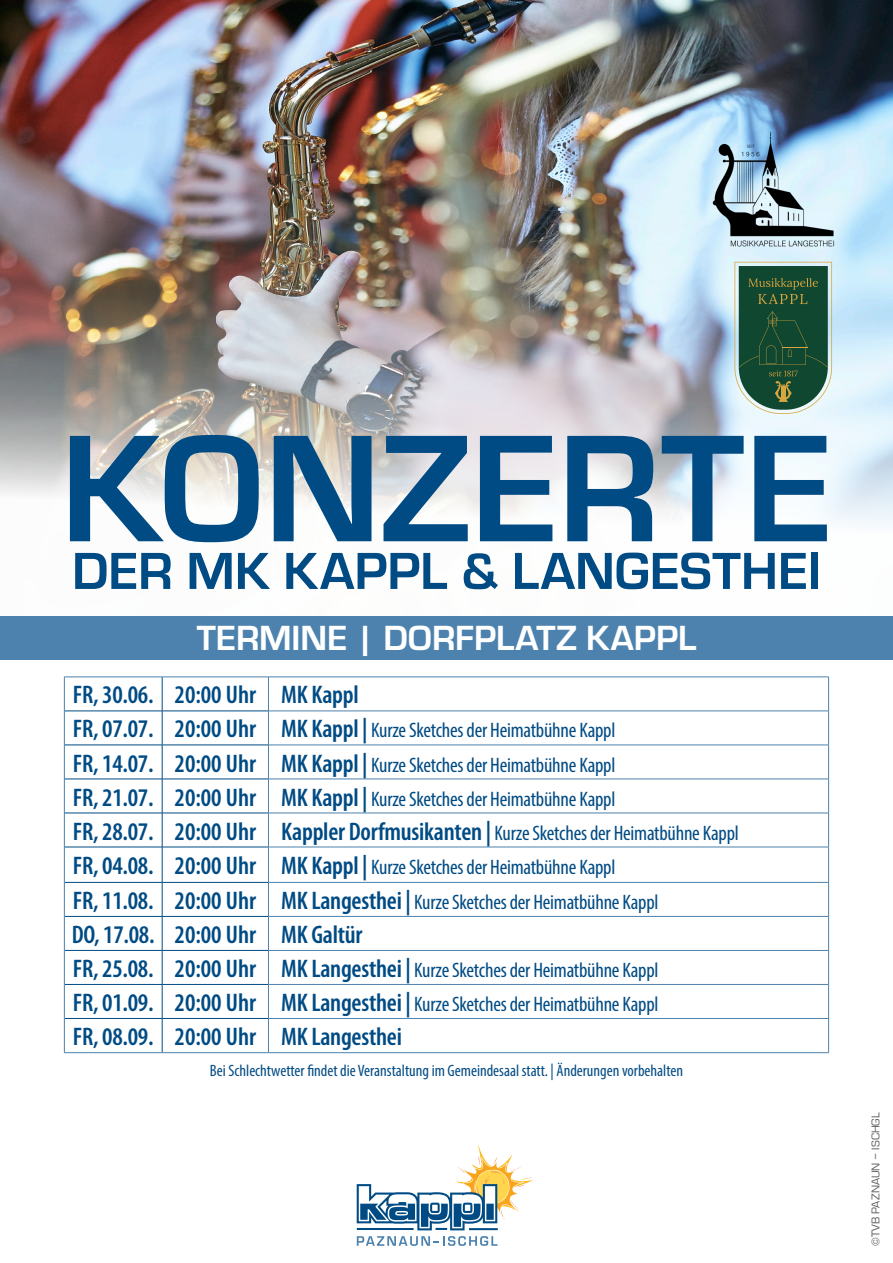
<style>
.page{position:relative;width:893px;height:1263px;background:#fff}
.page>*{position:absolute;margin:0;border:0;box-sizing:border-box;transform-origin:0 0}
.t1{font:700 157.95px "Eurostile";color:#004b84}
.t2{font:700 54px "Eurostile";color:#004b84}
.t3{font:700 36.3px "Eurostile";color:#fff}
.t4{font:600 condensed 25.5px "Myriad Pro";letter-spacing:-.01em;color:#004b84}
.t5{font:condensed 21px/34px "Myriad Pro";letter-spacing:-.01em;color:#004b84}
.t6{font:condensed 16.5px "Myriad Pro";color:#004b84}
.t7{font:11.7px "Eurostile";color:#57585a}
.s1{font-weight:600;font-size:25.5px}
.s2{font-weight:400;font-size:21px}
</style>
<div class="page">
<img style="left:0;top:0;width:893px;height:526px">
<div style="left:0;top:616px;width:893px;height:43px;background:#4c82ad"></div>
<hr style="left:162px;top:677px;width:1px;height:34px;background:#004b84">
<hr style="left:162px;top:711px;width:1px;height:34px;background:#004b84">
<hr style="left:162px;top:745px;width:1px;height:34px;background:#004b84">
<hr style="left:162px;top:779px;width:1px;height:34px;background:#004b84">
<hr style="left:162px;top:813px;width:1px;height:34px;background:#004b84">
<hr style="left:162px;top:847px;width:1px;height:35px;background:#004b84">
<hr style="left:162px;top:882px;width:1px;height:34px;background:#004b84">
<hr style="left:162px;top:916px;width:1px;height:34px;background:#004b84">
<hr style="left:162px;top:951px;width:1px;height:33px;background:#004b84">
<hr style="left:162px;top:985px;width:1px;height:33px;background:#004b84">
<hr style="left:162px;top:1019px;width:1px;height:33px;background:#004b84">
<hr style="left:65px;top:711px;width:97px;height:1px;background:#004b84">
<hr style="left:162px;top:711px;width:106px;height:1px;background:#004b84">
<hr style="left:65px;top:745px;width:97px;height:1px;background:#004b84">
<hr style="left:162px;top:745px;width:106px;height:1px;background:#004b84">
<hr style="left:65px;top:779px;width:97px;height:1px;background:#004b84">
<hr style="left:162px;top:779px;width:106px;height:1px;background:#004b84">
<hr style="left:65px;top:813px;width:97px;height:1px;background:#004b84">
<hr style="left:162px;top:813px;width:106px;height:1px;background:#004b84">
<hr style="left:65px;top:847px;width:97px;height:1px;background:#004b84">
<hr style="left:162px;top:847px;width:106px;height:1px;background:#004b84">
<hr style="left:65px;top:882px;width:97px;height:1px;background:#004b84">
<hr style="left:162px;top:882px;width:106px;height:1px;background:#004b84">
<hr style="left:65px;top:916px;width:97px;height:1px;background:#004b84">
<hr style="left:162px;top:916px;width:106px;height:1px;background:#004b84">
<hr style="left:65px;top:950px;width:97px;height:1px;background:#004b84">
<hr style="left:162px;top:950px;width:106px;height:1px;background:#004b84">
<hr style="left:65px;top:984px;width:97px;height:1px;background:#004b84">
<hr style="left:162px;top:984px;width:106px;height:1px;background:#004b84">
<hr style="left:65px;top:1018px;width:97px;height:1px;background:#004b84">
<hr style="left:162px;top:1018px;width:106px;height:1px;background:#004b84">
<hr style="left:64px;top:677px;width:98px;height:1px;background:#4c82ad">
<hr style="left:64px;top:677px;width:1px;height:34px;background:#4c82ad">
<hr style="left:162px;top:677px;width:106px;height:1px;background:#4c82ad">
<hr style="left:64px;top:711px;width:1px;height:34px;background:#4c82ad">
<hr style="left:64px;top:745px;width:1px;height:34px;background:#4c82ad">
<hr style="left:64px;top:779px;width:1px;height:34px;background:#4c82ad">
<hr style="left:64px;top:813px;width:1px;height:34px;background:#4c82ad">
<hr style="left:64px;top:847px;width:1px;height:35px;background:#4c82ad">
<hr style="left:64px;top:882px;width:1px;height:34px;background:#4c82ad">
<hr style="left:64px;top:916px;width:1px;height:34px;background:#4c82ad">
<hr style="left:64px;top:950px;width:1px;height:34px;background:#4c82ad">
<hr style="left:64px;top:984px;width:1px;height:34px;background:#4c82ad">
<hr style="left:64px;top:1018px;width:1px;height:34px;background:#4c82ad">
<hr style="left:64px;top:1052px;width:98px;height:1px;background:#4c82ad">
<hr style="left:162px;top:1052px;width:106px;height:1px;background:#4c82ad">
<hr style="left:268px;top:677px;width:561px;height:1px;background:#4c82ad">
<hr style="left:268px;top:677px;width:1px;height:34px;background:#4c82ad">
<hr style="left:828px;top:677px;width:1px;height:34px;background:#4c82ad">
<hr style="left:268px;top:711px;width:561px;height:1px;background:#4c82ad">
<hr style="left:268px;top:711px;width:1px;height:34px;background:#4c82ad">
<hr style="left:828px;top:711px;width:1px;height:34px;background:#4c82ad">
<hr style="left:268px;top:745px;width:561px;height:1px;background:#4c82ad">
<hr style="left:268px;top:745px;width:1px;height:34px;background:#4c82ad">
<hr style="left:828px;top:745px;width:1px;height:34px;background:#4c82ad">
<hr style="left:268px;top:779px;width:561px;height:1px;background:#4c82ad">
<hr style="left:268px;top:779px;width:1px;height:34px;background:#4c82ad">
<hr style="left:828px;top:779px;width:1px;height:34px;background:#4c82ad">
<hr style="left:268px;top:813px;width:561px;height:1px;background:#4c82ad">
<hr style="left:268px;top:813px;width:1px;height:34px;background:#4c82ad">
<hr style="left:828px;top:813px;width:1px;height:34px;background:#4c82ad">
<hr style="left:268px;top:847px;width:561px;height:1px;background:#4c82ad">
<hr style="left:268px;top:847px;width:1px;height:35px;background:#4c82ad">
<hr style="left:828px;top:847px;width:1px;height:35px;background:#4c82ad">
<hr style="left:268px;top:882px;width:561px;height:1px;background:#4c82ad">
<hr style="left:268px;top:882px;width:1px;height:34px;background:#4c82ad">
<hr style="left:828px;top:882px;width:1px;height:34px;background:#4c82ad">
<hr style="left:268px;top:916px;width:561px;height:1px;background:#4c82ad">
<hr style="left:268px;top:916px;width:1px;height:34px;background:#4c82ad">
<hr style="left:828px;top:916px;width:1px;height:34px;background:#4c82ad">
<hr style="left:268px;top:950px;width:561px;height:1px;background:#4c82ad">
<hr style="left:268px;top:951px;width:1px;height:33px;background:#4c82ad">
<hr style="left:828px;top:951px;width:1px;height:33px;background:#4c82ad">
<hr style="left:268px;top:984px;width:561px;height:1px;background:#4c82ad">
<hr style="left:268px;top:985px;width:1px;height:33px;background:#4c82ad">
<hr style="left:828px;top:985px;width:1px;height:33px;background:#4c82ad">
<hr style="left:268px;top:1018px;width:561px;height:1px;background:#4c82ad">
<hr style="left:268px;top:1019px;width:1px;height:33px;background:#4c82ad">
<hr style="left:828px;top:1019px;width:1px;height:33px;background:#4c82ad">
<hr style="left:268px;top:1052px;width:561px;height:1px;background:#4c82ad">
<svg style="left:357px;top:1236px;width:141px;height:10px"></svg>
<svg style="left:357px;top:1145px;width:177px;height:85px"></svg>
<hr style="left:469px;top:1228px;width:29px;height:2px;background:#004b84">
<svg style="left:734px;top:262px;width:98px;height:152px;background:#406b54"></svg>
<img style="left:704px;top:133px;width:135px;height:118px">
<h1 class="t1" style="left:61px;top:402px;width:773px">KONZERTE</h1>
<h2 class="t2" style="left:72px;top:541px;width:750px">DER MK KAPPL &amp; LANGESTHEI</h2>
<h3 class="t3" style="left:197px;top:617px;width:501px">TERMINE | DORFPLATZ KAPPL</h3>
<p class="t4" style="left:73px;top:681px;width:287px">FR, 30.06. 20:00 Uhr MK Kappl</p>
<p class="t5" style="left:73px;top:713px;width:544px;text-align:justify"><span class="s1">FR, 07.07. 20:00 Uhr MK Kappl |</span> Kurze Sketches der Heimatbühne Kappl <span class="s1">FR, 14.07. 20:00 Uhr MK Kappl |</span> Kurze Sketches der Heimatbühne Kappl <span class="s1">FR, 21.07. 20:00 Uhr MK Kappl |</span> Kurze Sketches der Heimatbühne Kappl</p>
<p class="t4" style="left:73px;top:817px;width:667px">FR, 28.07. 20:00 Uhr Kappler Dorfmusikanten | <span class="s2">Kurze Sketches der Heimatbühne Kappl</span></p>
<p class="t5" style="left:73px;top:850px;width:587px;line-height:34.7px"><span class="s1">FR, 04.08. 20:00 Uhr MK Kappl |</span> Kurze Sketches der Heimatbühne Kappl<br><span class="s1">FR, 11.08. 20:00 Uhr MK Langesthei |</span> Kurze Sketches der Heimatbühne Kappl</p>
<p class="t4" style="left:72px;top:920px;width:292px">DO, 17.08. 20:00 Uhr MK Galtür</p>
<p class="t5" style="left:73px;top:953px;width:587px"><span class="s1">FR, 25.08. 20:00 Uhr MK Langesthei |</span> Kurze Sketches der Heimatbühne Kappl<br><span class="s1">FR, 01.09. 20:00 Uhr MK Langesthei |</span> Kurze Sketches der Heimatbühne Kappl</p>
<p class="t4" style="left:73px;top:1023px;width:330px">FR, 08.09. 20:00 Uhr MK Langesthei</p>
<p class="t6" style="left:210px;top:1060px;width:475px">Bei Schlechtwetter findet die Veranstaltung im Gemeindesaal statt. | Änderungen vorbehalten</p>
<p class="t7" style="left:869px;top:1246px;width:135px;rotate:-90deg">©TVB PAZNAUN − ISCHGL</p>
</div>
